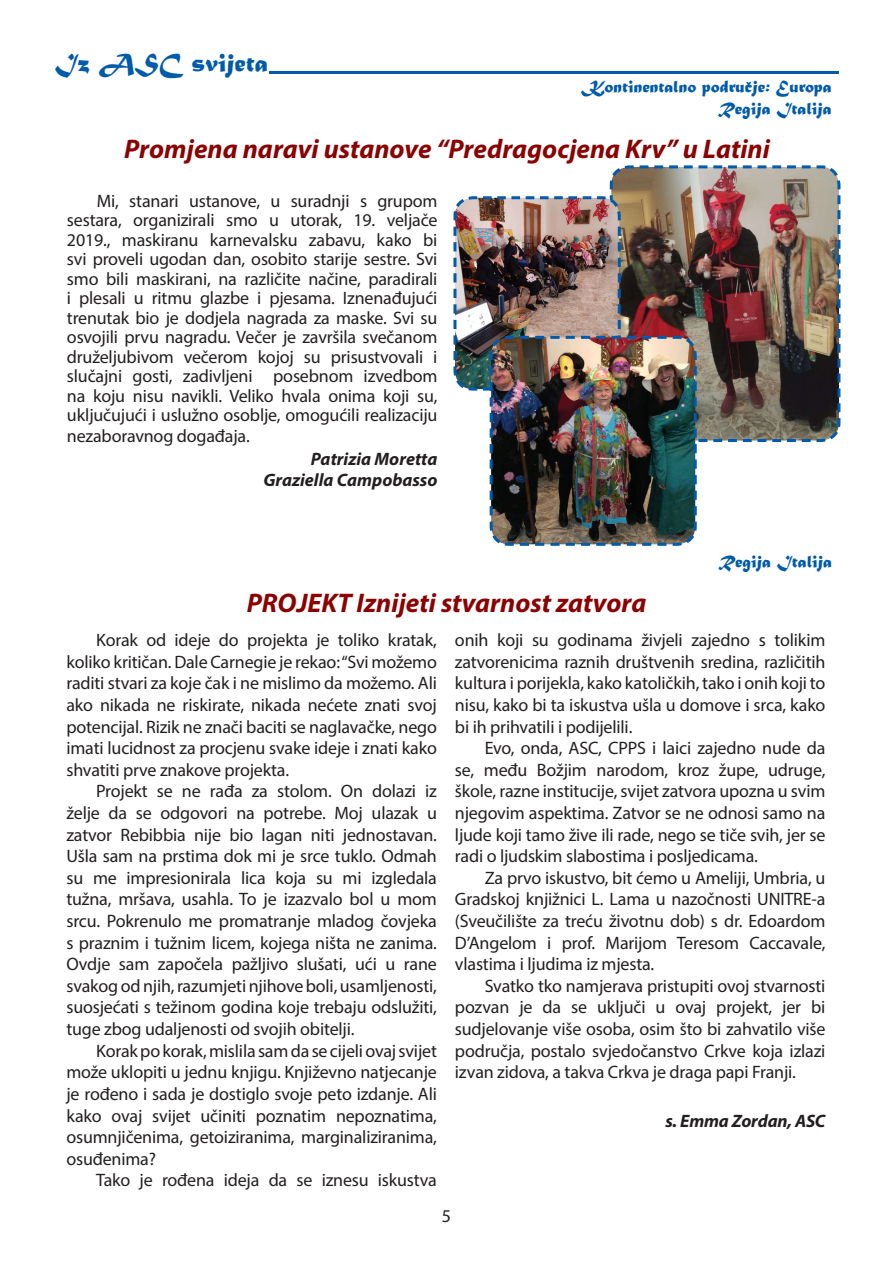
<style>
.page{position:relative;width:893px;height:1263px;background:#fff}
.page>*{position:absolute;margin:0;border:0;box-sizing:border-box;transform-origin:0 0}
.t1{font:italic 700 27px "Myriad Pro";color:#8b0202}
.t2{font:27px "Matura MT Script Capitals";color:#015aaa}
.t3{font:18px/21.6px "Myriad Pro";letter-spacing:-.01em;color:#231f20;text-align:justify}
.t4{font:18px/21.6px "Matura MT Script Capitals";color:#015aaa;text-align:right}
.t5{font:italic 700 18px/21px "Myriad Pro";color:#231f20;text-align:right}
</style>
<div class="page">
<img style="left:609px;top:165px;width:232px;height:277px">
<img style="left:453px;top:195px;width:361px;height:351px">
<svg style="left:269px;top:71px;width:570px;height:2px"></svg>
<svg style="left:746px;top:81px;width:6px;height:5px"></svg>
<h1 class="t2" style="left:55px;top:46px;width:215px">Iz ASC svijeta</h1>
<p class="t4" style="left:583px;top:77px;width:250px">Kontinentalno podrucje: Europa<br>Regija Italija</p>
<h1 class="t1" style="left:124px;top:132px;width:647px">Promjena naravi ustanove “Predragocjena Krv” u Latini</h1>
<p class="t3" style="left:67px;top:191px;width:372px;line-height:19.6px;text-indent:30px">Mi, stanari ustanove, u suradnji s grupom sestara, organizirali smo u utorak, 19. veljače 2019., maskiranu karnevalsku zabavu, kako bi svi proveli ugodan dan, osobito starije sestre. Svi smo bili maskirani, na različite načine, paradirali i plesali u ritmu glazbe i pjesama. Iznenađujući trenutak bio je dodjela nagrada za maske. Svi su osvojili prvu nagradu. Večer je završila svečanom druželjubivom večerom kojoj su prisustvovali i slučajni gosti, zadivljeni posebnom izvedbom na koju nisu navikli. Veliko hvala onima koji su, uključujući i uslužno osoblje, omogućili realizaciju nezaboravnog događaja.</p>
<p class="t5" style="left:263px;top:448px;width:175px">Patrizia Moretta<br>Graziella Campobasso</p>
<p class="t4" style="left:718px;top:552px;width:116px">Regija Italija</p>
<h1 class="t1" style="left:247px;top:585px;width:401px">PROJEKT Iznijeti stvarnost zatvora</h1>
<p class="t3" style="left:66px;top:629px;width:372px;text-indent:30px">Korak od ideje do projekta je toliko kratak, koliko kritičan. Dale Carnegie je rekao: “Svi možemo raditi stvari za koje čak i ne mislimo da možemo. Ali ako nikada ne riskirate, nikada nećete znati svoj potencijal. Rizik ne znači baciti se naglavačke, nego imati lucidnost za procjenu svake ideje i znati kako shvatiti prve znakove projekta.</p>
<p class="t3" style="left:66px;top:780px;width:372px;text-indent:30px">Projekt se ne rađa za stolom. On dolazi iz želje da se odgovori na potrebe. Moj ulazak u zatvor Rebibbia nije bio lagan niti jednostavan.<br>Ušla sam na prstima dok mi je srce tuklo. Odmah su me impresionirala lica koja su mi izgledala tužna, mršava, usahla. To je izazvalo bol u mom srcu. Pokrenulo me promatranje mladog čovjeka s praznim i tužnim licem, kojega ništa ne zanima.<br>Ovdje sam započela pažljivo slušati, ući u rane svakog od njih, razumjeti njihove boli, usamljenosti, suosjećati s težinom godina koje trebaju odslužiti, tuge zbog udaljenosti od svojih obitelji.</p>
<p class="t3" style="left:66px;top:1039px;width:372px;text-indent:30px">Korak po korak, mislila sam da se cijeli ovaj svijet može uklopiti u jednu knjigu. Književno natjecanje je rođeno i sada je dostiglo svoje peto izdanje. Ali kako ovaj svijet učiniti poznatim nepoznatima, osumnjičenima, getoiziranima, marginaliziranima, osuđenima?</p>
<p class="t3" style="left:96px;top:1169px;width:342px">Tako je rođena ideja da se iznesu iskustva</p>
<p class="t3" style="left:455px;top:629px;width:372px">onih koji su godinama živjeli zajedno s tolikim zatvorenicima raznih društvenih sredina, različitih kultura i porijekla, kako katoličkih, tako i onih koji to nisu, kako bi ta iskustva ušla u domove i srca, kako bi ih prihvatili i podijelili.</p>
<p class="t3" style="left:455px;top:737px;width:372px;text-indent:30px">Evo, onda, ASC, CPPS i laici zajedno nude da se, među Božjim narodom, kroz župe, udruge, škole, razne institucije, svijet zatvora upozna u svim njegovim aspektima. Zatvor se ne odnosi samo na ljude koji tamo žive ili rade, nego se tiče svih, jer se radi o ljudskim slabostima i posljedicama.</p>
<p class="t3" style="left:455px;top:867px;width:372px;text-indent:30px">Za prvo iskustvo, bit ćemo u Ameliji, Umbria, u Gradskoj knjižnici L. Lama u nazočnosti UNITRE-a (Sveučilište za treću životnu dob) s dr. Edoardom D’Angelom i prof. Marijom Teresom Caccavale, vlastima i ljudima iz mjesta.</p>
<p class="t3" style="left:455px;top:975px;width:372px;text-indent:30px">Svatko tko namjerava pristupiti ovoj stvarnosti pozvan je da se uključi u ovaj projekt, jer bi sudjelovanje više osoba, osim što bi zahvatilo više područja, postalo svjedočanstvo Crkve koja izlazi izvan zidova, a takva Crkva je draga papi Franji.</p>
<p class="t5" style="left:665px;top:1110px;width:161px">s. Emma Zordan, ASC</p>
<p class="t3" style="left:442px;top:1205px;width:11px">5</p>
</div>
